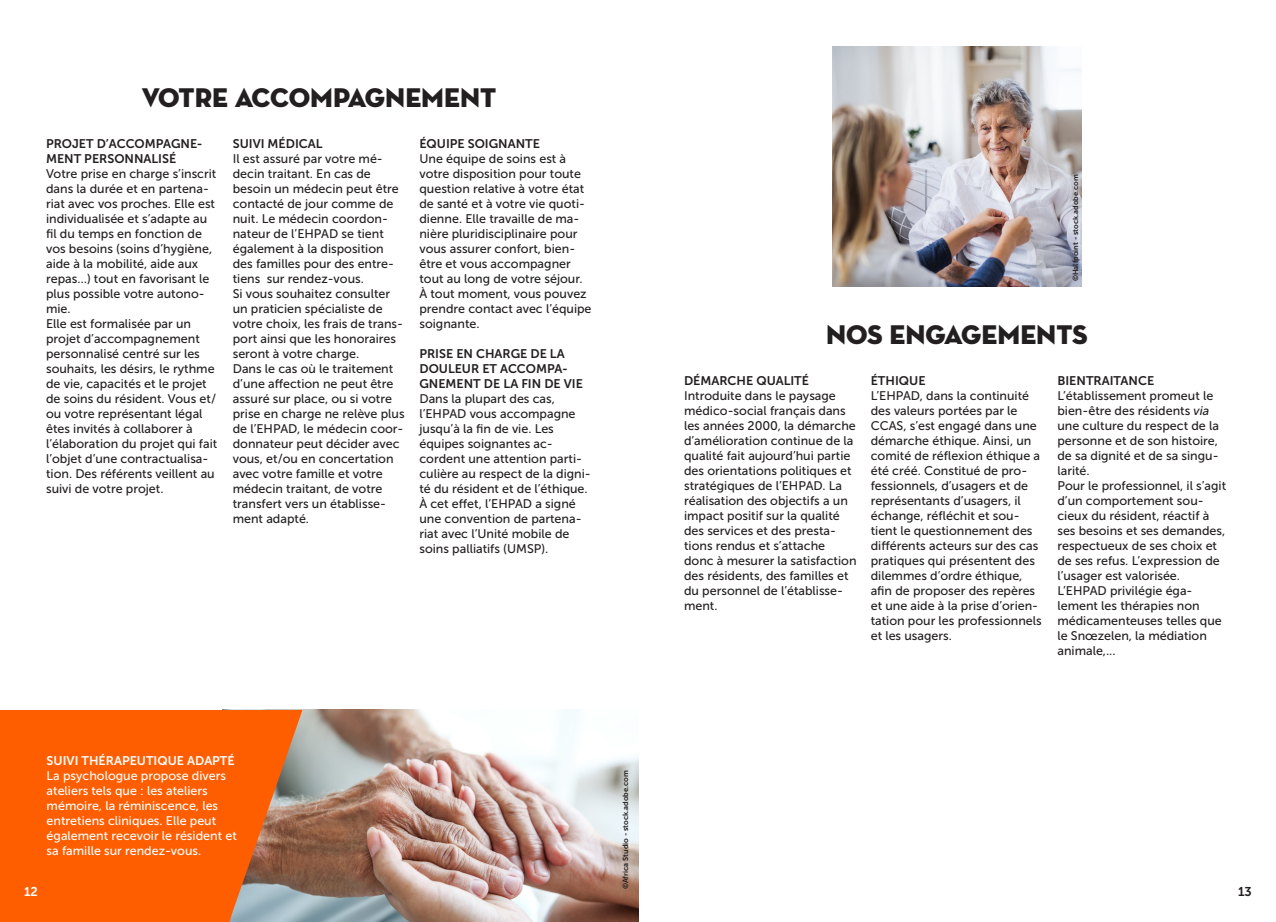
<style>
.page{position:relative;width:1276px;height:922px;background:#fff}
.page>*{position:absolute;margin:0;border:0;box-sizing:border-box;transform-origin:0 0}
.t1{font:27.5px "Neutra Disp Titling";color:#231f20}
.t2{font:12.75px "Museo Sans 700";color:#fff}
.t3{font:12.75px "Museo Sans 700";color:#231f20}
.t4{font:12.5px/15px "Museo Sans 500";color:#231f20}
.t5{font:12.5px/15px "Museo Sans 500";color:#fff}
.t6{font:12.5px/15px "Museo Sans 700";color:#231f20}
.t7{font:12.5px "Museo Sans 700";color:#fff}
.t8{font:7.5px "Museo Sans 700";color:#231f20}
.s1{font-style:italic}
</style>
<div class="page">
<img style="left:302px;top:709px;width:336px;height:212px">
<img style="left:833px;top:46px;width:248px;height:240px">
<svg style="left:0;top:709px;width:302px;height:212px;background:#f26310"></svg>
<p class="t1" style="left:142px;top:80px;width:356px">VOTRE ACCOMPAGNEMENT</p>
<p class="t6" style="left:46px;top:136px;width:158px">PROJET D’ACCOMPAGNE-<br>MENT PERSONNALISÉ</p>
<p class="t4" style="left:46px;top:166px;width:172px">Votre prise en charge s’inscrit dans la durée et en partena&shy;riat avec vos proches. Elle est individualisée et s’adapte au fil du temps en fonction de vos besoins (soins d’hygiène, aide à la mobilité, aide aux repas…) tout en favorisant le plus possible votre autono&shy;mie.</p>
<p class="t4" style="left:46px;top:316px;width:173px">Elle est formalisée par un projet d’accompagnement personnalisé centré sur les souhaits, les désirs, le rythme de vie, capacités et le projet de soins du résident. Vous et/ ou votre représentant légal êtes invités à collaborer à l’élaboration du projet qui fait l’objet d’une contractualisa&shy;tion. Des référents veillent au suivi de votre projet.</p>
<p class="t6" style="left:233px;top:136px;width:91px">SUIVI MÉDICAL</p>
<p class="t4" style="left:233px;top:151px;width:168px">Il est assuré par votre mé&shy;decin traitant. En cas de besoin un médecin peut être contacté de jour comme de nuit. Le médecin coordon&shy;nateur de l’EHPAD se tient également à la disposition des familles pour des entre&shy;tiens sur rendez-vous.</p>
<p class="t4" style="left:233px;top:286px;width:172px">Si vous souhaitez consulter un praticien spécialiste de votre choix, les frais de trans&shy;port ainsi que les honoraires seront à votre charge.</p>
<p class="t4" style="left:233px;top:361px;width:173px">Dans le cas où le traitement d’une affection ne peut être assuré sur place, ou si votre prise en charge ne relève plus de l’EHPAD, le médecin coor&shy;donnateur peut décider avec vous, et/ou en concertation avec votre famille et votre médecin traitant, de votre transfert vers un établisse&shy;ment adapté.</p>
<p class="t6" style="left:419px;top:136px;width:122px">ÉQUIPE SOIGNANTE</p>
<p class="t4" style="left:419px;top:151px;width:167px">Une équipe de soins est à votre disposition pour toute question relative à votre état de santé et à votre vie quoti&shy;dienne. Elle travaille de ma&shy;nière pluridisciplinaire pour vous assurer confort, bien&shy;être et vous accompagner tout au long de votre séjour.</p>
<p class="t4" style="left:419px;top:286px;width:174px">À tout moment, vous pouvez prendre contact avec l’équipe soignante.</p>
<p class="t6" style="left:419px;top:346px;width:165px">PRISE EN CHARGE DE LA<br>DOULEUR ET ACCOMPA-<br>GNEMENT DE LA FIN DE VIE</p>
<p class="t4" style="left:419px;top:391px;width:173px">Dans la plupart des cas, l’EHPAD vous accompagne jusqu’à la fin de vie. Les équipes soignantes ac&shy;cordent une attention parti&shy;culière au respect de la digni&shy;té du résident et de l’éthique.<br>À cet effet, l’EHPAD a signé une convention de partena&shy;riat avec l’Unité mobile de soins palliatifs (UMSP).</p>
<p class="t8" style="left:1071px;top:281px;width:108px;rotate:-90deg">©Halfpoint - stock.adobe.com</p>
<p class="t1" style="left:826px;top:317px;width:263px">NOS ENGAGEMENTS</p>
<p class="t6" style="left:684px;top:373px;width:126px">DÉMARCHE QUALITÉ</p>
<p class="t4" style="left:684px;top:388px;width:174px">Introduite dans le paysage médico-social français dans les années 2000, la démarche d’amélioration continue de la qualité fait aujourd’hui partie des orientations politiques et stratégiques de l’EHPAD. La réalisation des objectifs a un impact positif sur la qualité des services et des presta&shy;tions rendus et s’attache donc à mesurer la satisfaction des résidents, des familles et du personnel de l’établisse&shy;ment.</p>
<p class="t6" style="left:870px;top:373px;width:56px">ÉTHIQUE</p>
<p class="t4" style="left:870px;top:388px;width:172px">L’EHPAD, dans la continuité des valeurs portées par le<br>CCAS, s’est engagé dans une démarche éthique. Ainsi, un comité de réflexion éthique a été créé. Constitué de pro&shy;fessionnels, d’usagers et de représentants d’usagers, il échange, réfléchit et sou&shy;tient le questionnement des différents acteurs sur des cas pratiques qui présentent des dilemmes d’ordre éthique, afin de proposer des repères et une aide à la prise d’orien&shy;tation pour les professionnels et les usagers.</p>
<p class="t6" style="left:1057px;top:373px;width:98px">BIENTRAITANCE</p>
<p class="t4" style="left:1057px;top:388px;width:163px">L’établissement promeut le bien-être des résidents <span class="s1">via </span>une culture du respect de la personne et de son histoire, de sa dignité et de sa singu&shy;larité.</p>
<p class="t4" style="left:1057px;top:478px;width:170px">Pour le professionnel, il s’agit d’un comportement sou&shy;cieux du résident, réactif à ses besoins et ses demandes, respectueux de ses choix et de ses refus. L’expression de l’usager est valorisée.</p>
<p class="t4" style="left:1057px;top:583px;width:166px">L’EHPAD privilégie éga&shy;lement les thérapies non médicamenteuses telles que le Snœzelen, la médiation animale,...</p>
<p class="t7" style="left:47px;top:753px;width:189px">SUIVI THÉRAPEUTIQUE ADAPTÉ</p>
<p class="t5" style="left:47px;top:767px;width:192px">La psychologue propose divers ateliers tels que : les ateliers mémoire, la réminiscence, les entretiens cliniques. Elle peut également recevoir le résident et sa famille sur rendez-vous.</p>
<p class="t8" style="left:621px;top:889px;width:120px;rotate:-90deg">©Africa Studio - stock.adobe.com</p>
<p class="t2" style="left:24px;top:884px;width:15px">12</p>
<p class="t3" style="left:1238px;top:884px;width:15px">13</p>
</div>
